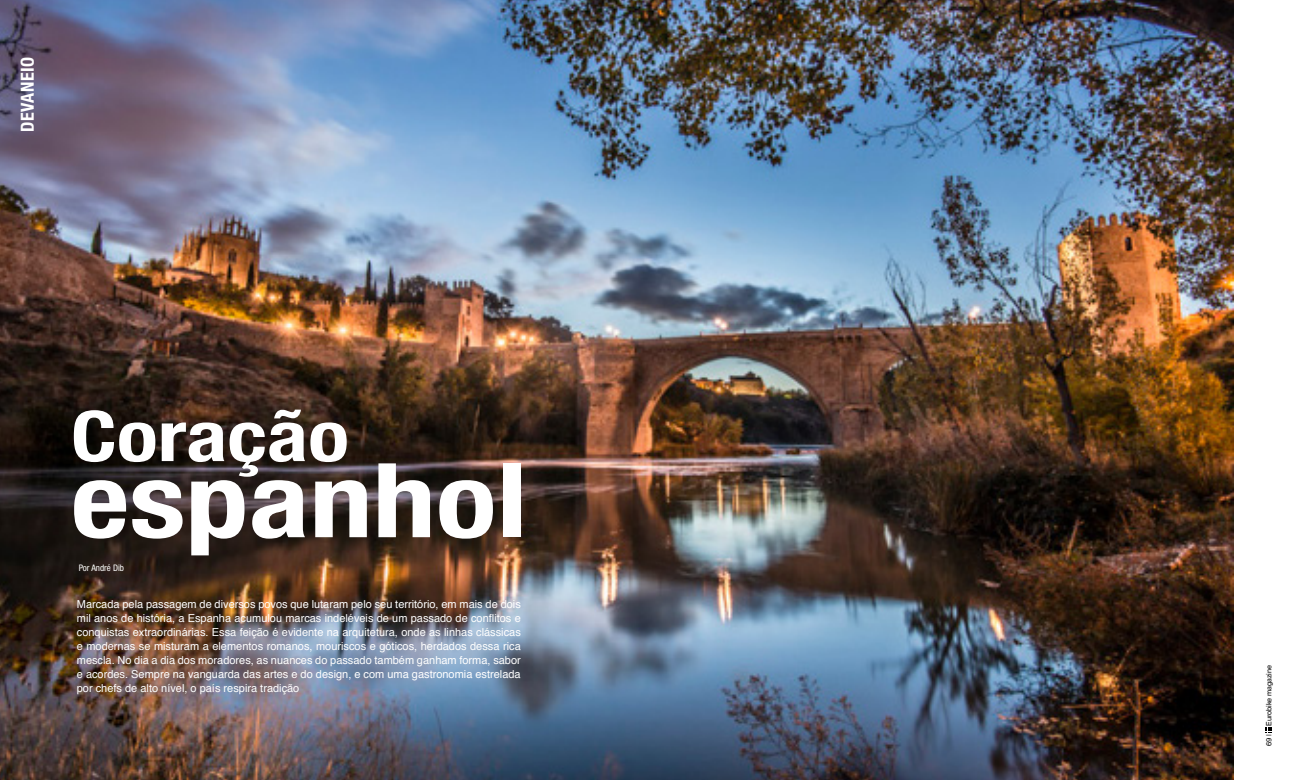
<style>
.page{position:relative;width:1304px;height:780px;background:#fff}
.page>*{position:absolute;margin:0;border:0;box-sizing:border-box;transform-origin:0 0}
.t1{font:700 condensed 103.3px "Helvetica Neue";color:#fff;scale:1.22 1}
.t2{font:700 condensed 69.9px "Helvetica Neue";color:#fff;scale:1.22 1}
.t3{font:700 condensed 18px "Helvetica Neue";letter-spacing:.03em;color:#fff}
.t4{font:11px/14px "Helvetica";color:#fff;text-align:justify}
.t5{font:condensed 9px "Helvetica Neue";color:#fff}
.t6{font:7px "BMW Type V2";color:#000}
</style>
<div class="page">
<svg style="left:1266px;top:727px;width:5px;height:4px"></svg>
<img style="left:0;top:0;width:1233px;height:780px">
<h3 class="t3" style="left:17px;top:132px;width:77px;rotate:-90deg">DEVANEIO</h3>
<h2 class="t2" style="left:71px;top:394px;width:230px">Coração</h2>
<h1 class="t1" style="left:71px;top:438px;width:375px">espanhol</h1>
<p class="t5" style="left:79px;top:563px;width:47px">Por André Dib</p>
<p class="t4" style="left:77px;top:597px;width:445px">Marcada pela passagem de diversos povos que lutaram pelo seu território, em mais de dois mil anos de história, a Espanha acumulou marcas indeléveis de um passado de conflitos e conquistas extraordinárias. Essa feição é evidente na arquitetura, onde as linhas clássicas e modernas se misturam a elementos romanos, mouriscos e góticos, herdados dessa rica mescla. No dia a dia dos moradores, as nuances do passado também ganham forma, sabor e acordes. Sempre na vanguarda das artes e do design, e com uma gastronomia estrelada por chefs de alto nível, o país respira tradição</p>
<p class="t6" style="left:1265px;top:746px;width:82px;rotate:-90deg">69 | Eurobike magazine</p>
</div>
